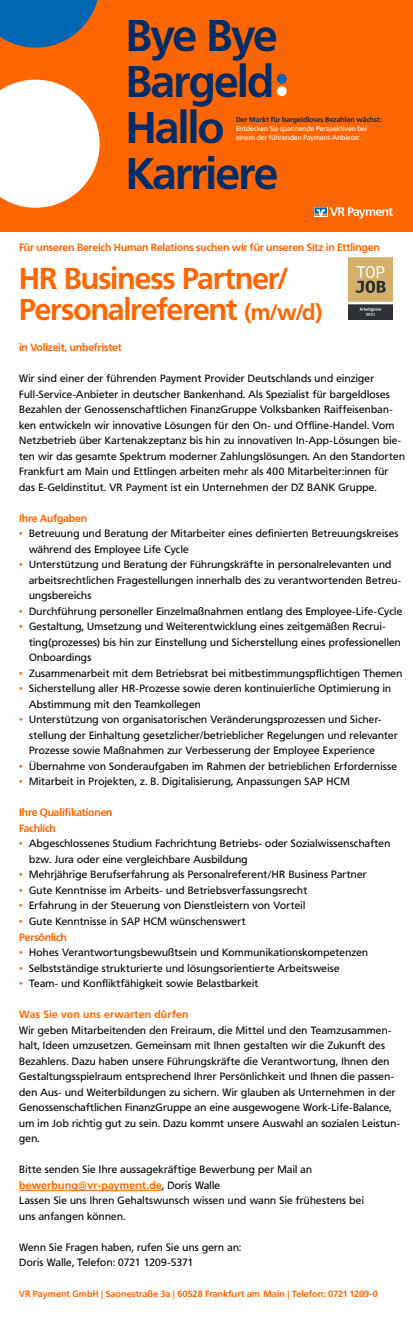
<style>
.page{position:relative;width:413px;height:1322px;background:#fff}
.page>*{position:absolute;margin:0;border:0;box-sizing:border-box;transform-origin:0 0}
.t1{font:700 44px/46px "Frutiger VR";letter-spacing:-.025em;color:#002d67}
.t2{font:700 30px/31px "Frutiger VR";letter-spacing:-.025em;color:#f60}
.t3{font:10.5px/15.5px "Frutiger VR";letter-spacing:.025em;color:#000}
.t4{font:700 10.5px/15.5px "Frutiger VR";letter-spacing:-.01em;color:#f60}
.t5{font:700 10.5px "Frutiger VR";letter-spacing:.03em;color:#f60}
.t6{font:700 9px "Frutiger VR";letter-spacing:.01em;color:#f60}
.t7{font:7px/9px "Frutiger VR";letter-spacing:.01em;color:#fff}
.t8{font:700 7px "Frutiger VR";letter-spacing:.015em;color:#002d67}
.s1{font-size:22px}
.s2{color:#f60}
.s3{font-weight:700;color:#f60}
</style>
<div class="page">
<hr style="left:19px;top:1189px;width:143px;height:1px;background:#f60">
<div style="left:0;top:0;width:412px;height:231px;background:#f60"></div>
<svg style="left:0;top:80px;width:100px;height:128px"></svg>
<svg style="left:0;top:0;width:98px;height:48px"></svg>
<svg style="left:314px;top:207px;width:78px;height:11px"></svg>
<div style="left:277px;top:86px;width:9px;height:10px;background:#fff;border-radius:50%"></div>
<div style="left:277px;top:74px;width:9px;height:10px;background:#0066b3;border-radius:50%"></div>
<img style="left:348px;top:257px;width:44px;height:62px">
<h1 class="t1" style="left:126px;top:13px;width:153px">Bye Bye<br>Bargeld<br>Hallo<br>Karriere</h1>
<p class="t8" style="left:236px;top:116px;width:147px">Der Markt für bargeldloses Bezahlen wächst:</p>
<p class="t7" style="left:236px;top:124px;width:132px">Entdecken Sie spannende Perspektiven bei einem der führenden Payment-Anbieter.</p>
<p class="t4" style="left:19px;top:240px;width:362px">Für unseren Bereich Human Relations suchen wir für unseren Sitz in Ettlingen</p>
<h2 class="t2" style="left:19px;top:263px;width:304px">HR Business Partner/<br>Personalreferent <span class="s1">(m/w/d)</span></h2>
<p class="t4" style="left:19px;top:340px;width:104px">in Vollzeit, unbefristet</p>
<p class="t3" style="left:19px;top:371px;width:387px">Wir sind einer der führenden Payment Provider Deutschlands und einziger Full-Service-Anbieter in deutscher Bankenhand. Als Spezialist für bargeldloses Bezahlen der Genossenschaftlichen FinanzGruppe Volksbanken Raiffeisenban&shy;ken entwickeln wir innovative Lösungen für den On- und Offline-Handel. Vom Netzbetrieb über Kartenakzeptanz bis hin zu innovativen In-App-Lösungen bie&shy;ten wir das gesamte Spektrum moderner Zahlungslösungen. An den Standorten Frankfurt am Main und Ettlingen arbeiten mehr als 400 Mitarbeiter:innen für das E-Geldinstitut. VR Payment ist ein Unternehmen der DZ BANK Gruppe.</p>
<p class="t4" style="left:19px;top:510px;width:69px">Ihre Aufgaben</p>
<p class="t3" style="left:29px;top:526px;width:370px;text-indent:-10px"><span class="s2">•</span> Betreuung und Beratung der Mitarbeiter eines definierten Betreuungskreises während des Employee Life Cycle</p>
<p class="t3" style="left:29px;top:557px;width:373px;text-indent:-10px"><span class="s2">•</span> Unterstützung und Beratung der Führungskräfte in personalrelevanten und arbeitsrechtlichen Fragestellungen innerhalb des zu verantwortenden Betreu&shy;ungsbereichs</p>
<p class="t3" style="left:19px;top:603px;width:384px"><span class="s2">•</span> Durchführung personeller Einzelmaßnahmen entlang des Employee-Life-Cycle</p>
<p class="t3" style="left:29px;top:619px;width:373px;text-indent:-10px"><span class="s2">•</span> Gestaltung, Umsetzung und Weiterentwicklung eines zeitgemäßen Recrui&shy;ting(prozesses) bis hin zur Einstellung und Sicherstellung eines professionellen<br>Onboardings</p>
<p class="t3" style="left:19px;top:665px;width:384px"><span class="s2">•</span> Zusammenarbeit mit dem Betriebsrat bei mitbestimmungspflichtigen Themen</p>
<p class="t3" style="left:29px;top:681px;width:363px;text-indent:-10px"><span class="s2">•</span> Sicherstellung aller HR-Prozesse sowie deren kontinuierliche Optimierung in<br>Abstimmung mit den Teamkollegen</p>
<p class="t3" style="left:29px;top:712px;width:370px;text-indent:-10px"><span class="s2">•</span> Unterstützung von organisatorischen Veränderungsprozessen und Sicher&shy;stellung der Einhaltung gesetzlicher/betrieblicher Regelungen und relevanter<br>Prozesse sowie Maßnahmen zur Verbesserung der Employee Experience</p>
<p class="t3" style="left:19px;top:758px;width:379px"><span class="s2">•</span> Übernahme von Sonderaufgaben im Rahmen der betrieblichen Erfordernisse</p>
<p class="t3" style="left:19px;top:774px;width:332px"><span class="s2">•</span> Mitarbeit in Projekten, z. B. Digitalisierung, Anpassungen SAP HCM</p>
<p class="t4" style="left:19px;top:805px;width:95px">Ihre Qualifikationen<br>Fachlich</p>
<p class="t3" style="left:29px;top:836px;width:362px;text-indent:-10px"><span class="s2">•</span> Abgeschlossenes Studium Fachrichtung Betriebs- oder Sozialwissenschaften bzw. Jura oder eine vergleichbare Ausbildung</p>
<p class="t3" style="left:19px;top:867px;width:348px"><span class="s2">•</span> Mehrjährige Berufserfahrung als Personalreferent/HR Business Partner</p>
<p class="t3" style="left:19px;top:882px;width:289px"><span class="s2">•</span> Gute Kenntnisse im Arbeits- und Betriebsverfassungsrecht</p>
<p class="t3" style="left:19px;top:898px;width:287px"><span class="s2">•</span> Erfahrung in der Steuerung von Dienstleistern von Vorteil</p>
<p class="t3" style="left:19px;top:913px;width:228px"><span class="s2">•</span> Gute Kenntnisse in SAP HCM wünschenswert<br><span class="s3">Persönlich</span></p>
<p class="t3" style="left:19px;top:944px;width:350px"><span class="s2">•</span> Hohes Verantwortungsbewußtsein und Kommunikationskompetenzen</p>
<p class="t3" style="left:19px;top:960px;width:321px"><span class="s2">•</span> Selbstständige strukturierte und lösungsorientierte Arbeitsweise</p>
<p class="t3" style="left:19px;top:975px;width:241px"><span class="s2">•</span> Team- und Konfliktfähigkeit sowie Belastbarkeit</p>
<p class="t5" style="left:19px;top:1007px;width:171px">Was Sie von uns erwarten dürfen</p>
<p class="t3" style="left:19px;top:1022px;width:382px">Wir geben Mitarbeitenden den Freiraum, die Mittel und den Teamzusammen&shy;halt, Ideen umzusetzen. Gemeinsam mit Ihnen gestalten wir die Zukunft des Bezahlens. Dazu haben unsere Führungskräfte die Verantwortung, Ihnen den Gestaltungsspielraum entsprechend Ihrer Persönlichkeit und Ihnen die passen&shy;den Aus- und Weiterbildungen zu sichern. Wir glauben als Unternehmen in der Genossenschaftlichen FinanzGruppe an eine ausgewogene Work-Life-Balance, um im Job richtig gut zu sein. Dazu kommt unsere Auswahl an sozialen Leistun&shy;gen.</p>
<p class="t3" style="left:19px;top:1161px;width:346px">Bitte senden Sie Ihre aussagekräftige Bewerbung per Mail an <span class="s3">bewerbung@vr-payment.de</span>, Doris Walle<br>Lassen Sie uns Ihren Gehaltswunsch wissen und wann Sie frühestens bei uns anfangen können.</p>
<p class="t3" style="left:19px;top:1239px;width:223px">Wenn Sie Fragen haben, rufen Sie uns gern an:<br>Doris Walle, Telefon: 0721 1209-5371</p>
<p class="t6" style="left:19px;top:1288px;width:360px">VR Payment GmbH | Saonestraße 3a | 60528 Frankfurt am Main | Telefon: 0721 1209-0</p>
</div>
